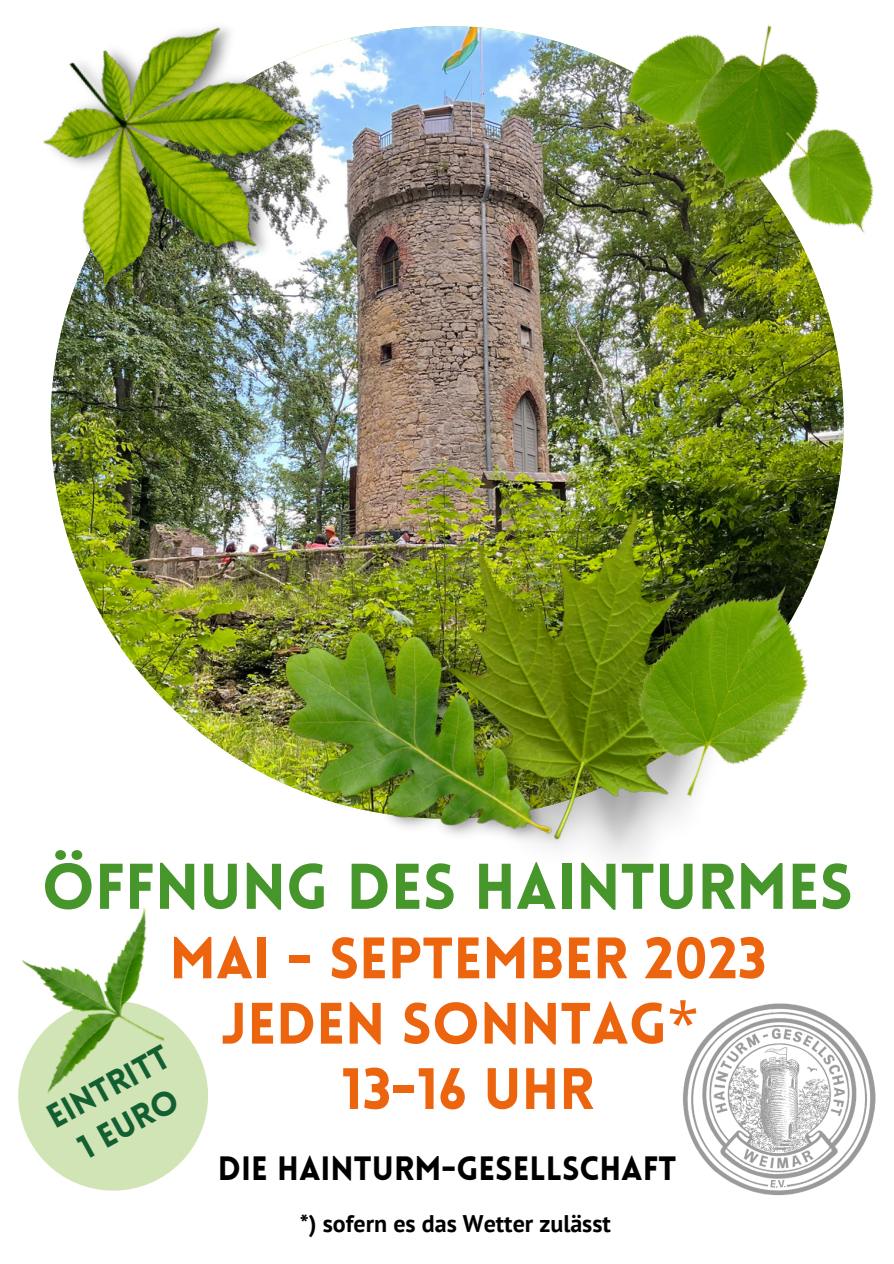
<style>
.page{position:relative;width:894px;height:1264px;background:#fff}
.page>*{position:absolute;margin:0;border:0;box-sizing:border-box;transform-origin:0 0}
.t1{font:900 63px "Lovelo";color:#46962b}
.t2{font:900 57px "Lovelo";color:#ed640f}
.t3{font:900 33px "Lovelo";color:#000}
.t4{font:900 33px "Lovelo";color:#145f32}
.t5{font:700 24px "PT Sans";color:#000}
.s1{font-family:"Noto Sans";font-weight:400}
</style>
<div class="page">
<img style="left:682px;top:1002px;width:194px;height:193px">
<img style="left:51px;top:26px;width:792px;height:792px;border-radius:50%">
<img style="left:384px;top:467px;width:435px;height:98px">
<img style="left:232px;top:565px;width:333px;height:283px">
<img style="left:565px;top:513px;width:269px;height:346px">
<img style="left:585px;top:50px;width:50px;height:116px">
<img style="left:635px;top:25px;width:181px;height:217px">
<img style="left:43px;top:27px;width:322px;height:294px">
<img style="left:743px;top:83px;width:131px;height:192px">
<div style="left:18px;top:1000px;width:190px;height:190px;background:#d1e4b5;border-radius:50%"></div>
<img style="left:18px;top:908px;width:171px;height:185px">
<p class="t1" style="left:42px;top:861px;width:812px">ÖFFNUNG DES HAINTURMES</p>
<p class="t2" style="left:169px;top:935px;width:598px">MAI - SEPTEMBER 2023</p>
<p class="t2" style="left:221px;top:1000px;width:479px">JEDEN SONNTAG<span class="s1">*</span></p>
<p class="t2" style="left:341px;top:1066px;width:254px">13-16 UHR</p>
<p class="t4" style="left:43px;top:1107px;width:136px;rotate:-29deg">EINTRITT</p>
<p class="t4" style="left:75px;top:1137px;width:110px;rotate:-29deg">1 EURO</p>
<p class="t3" style="left:218px;top:1155px;width:460px">DIE HAINTURM-GESELLSCHAFT</p>
<p class="t5" style="left:300px;top:1210px;width:312px">*) sofern es das Wetter zulässt</p>
</div>
